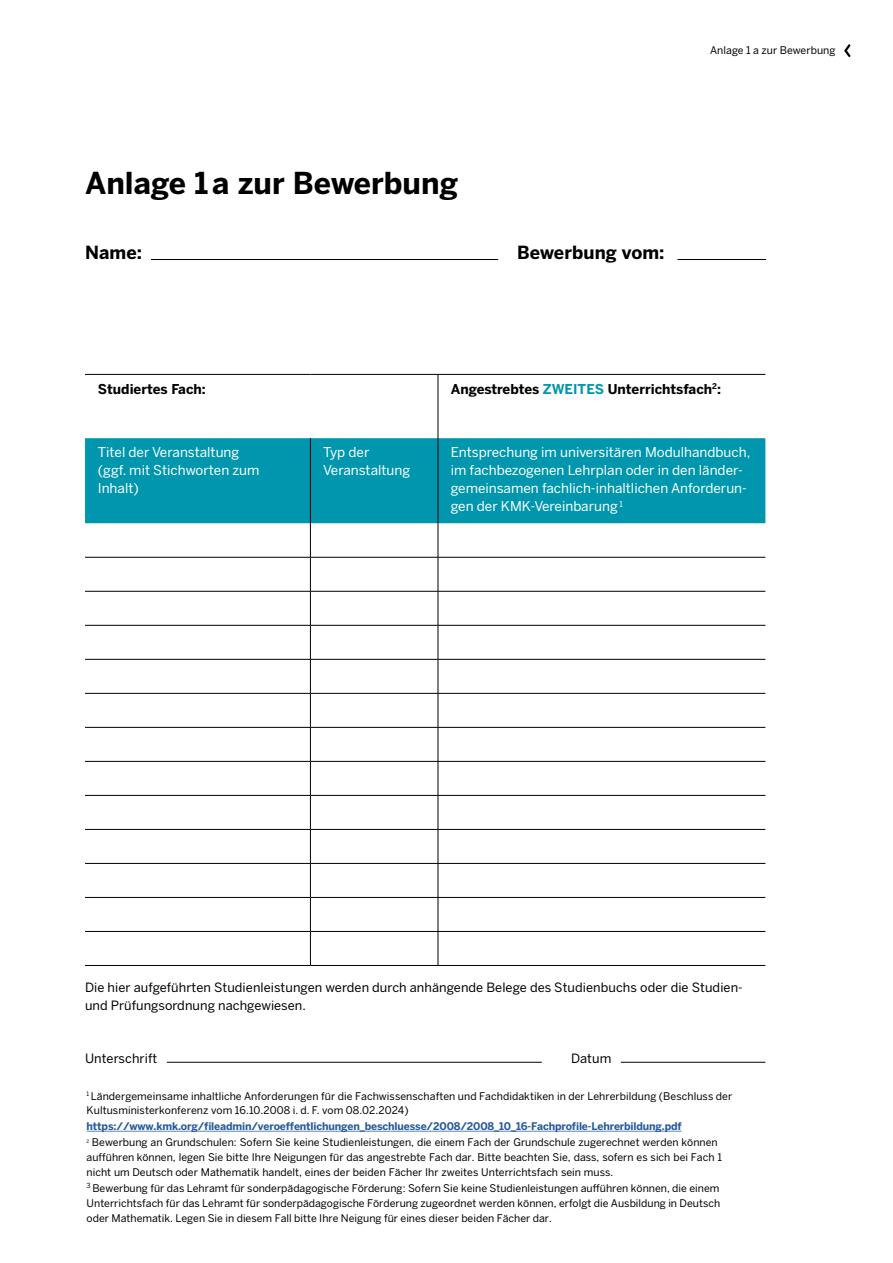
<style>
.page{position:relative;width:893px;height:1263px;background:#fff}
.page>*{position:absolute;margin:0;border:0;box-sizing:border-box;transform-origin:0 0}
.t1{font:700 30px "Benton Sans Pro";color:#000}
.t2{font:700 18px "Benton Sans Pro";letter-spacing:.005em;color:#000}
.t3{font:13.5px/18px "Benton Sans Pro";color:#fff}
.t4{font:700 13.5px "Benton Sans Pro";color:#000}
.t5{font:12.75px/18px "Benton Sans Pro";letter-spacing:.005em;color:#000}
.t6{font:10.5px/15.3px "Benton Sans Pro";color:#000}
.t7{font:700 10.5px "Benton Sans Pro";letter-spacing:-.015em;color:#275b9b}
.t8{font:4.5px "Benton Sans Pro";color:#000}
.s1{color:#0096ae}
</style>
<div class="page">
<hr style="left:87px;top:1131px;width:594px;height:1px;background:#275b9b">
<svg style="left:85px;top:375px;width:680px;height:590px"></svg>
<div style="left:85px;top:438px;width:680px;height:85px;background:#0096ae"></div>
<hr style="left:85px;top:374px;width:225px;height:1px;background:#000">
<hr style="left:310px;top:374px;width:128px;height:1px;background:#000">
<hr style="left:438px;top:374px;width:327px;height:1px;background:#000">
<hr style="left:438px;top:375px;width:1px;height:63px;background:#000">
<hr style="left:310px;top:438px;width:1px;height:85px;background:#000">
<hr style="left:438px;top:438px;width:1px;height:85px;background:#000">
<hr style="left:310px;top:523px;width:1px;height:34px;background:#000">
<hr style="left:438px;top:523px;width:1px;height:34px;background:#000">
<hr style="left:85px;top:557px;width:225px;height:1px;background:#000">
<hr style="left:310px;top:557px;width:128px;height:1px;background:#000">
<hr style="left:310px;top:557px;width:1px;height:34px;background:#000">
<hr style="left:438px;top:557px;width:327px;height:1px;background:#000">
<hr style="left:438px;top:557px;width:1px;height:34px;background:#000">
<hr style="left:85px;top:591px;width:225px;height:1px;background:#000">
<hr style="left:310px;top:591px;width:128px;height:1px;background:#000">
<hr style="left:310px;top:591px;width:1px;height:34px;background:#000">
<hr style="left:438px;top:591px;width:327px;height:1px;background:#000">
<hr style="left:438px;top:591px;width:1px;height:34px;background:#000">
<hr style="left:85px;top:625px;width:225px;height:1px;background:#000">
<hr style="left:310px;top:625px;width:128px;height:1px;background:#000">
<hr style="left:310px;top:625px;width:1px;height:34px;background:#000">
<hr style="left:438px;top:625px;width:327px;height:1px;background:#000">
<hr style="left:438px;top:625px;width:1px;height:34px;background:#000">
<hr style="left:85px;top:659px;width:225px;height:1px;background:#000">
<hr style="left:310px;top:659px;width:128px;height:1px;background:#000">
<hr style="left:310px;top:659px;width:1px;height:34px;background:#000">
<hr style="left:438px;top:659px;width:327px;height:1px;background:#000">
<hr style="left:438px;top:659px;width:1px;height:34px;background:#000">
<hr style="left:85px;top:693px;width:225px;height:1px;background:#000">
<hr style="left:310px;top:693px;width:128px;height:1px;background:#000">
<hr style="left:310px;top:693px;width:1px;height:34px;background:#000">
<hr style="left:438px;top:693px;width:327px;height:1px;background:#000">
<hr style="left:438px;top:693px;width:1px;height:34px;background:#000">
<hr style="left:85px;top:727px;width:225px;height:1px;background:#000">
<hr style="left:310px;top:727px;width:128px;height:1px;background:#000">
<hr style="left:310px;top:727px;width:1px;height:34px;background:#000">
<hr style="left:438px;top:727px;width:327px;height:1px;background:#000">
<hr style="left:438px;top:727px;width:1px;height:34px;background:#000">
<hr style="left:85px;top:761px;width:225px;height:1px;background:#000">
<hr style="left:310px;top:761px;width:128px;height:1px;background:#000">
<hr style="left:310px;top:761px;width:1px;height:34px;background:#000">
<hr style="left:438px;top:761px;width:327px;height:1px;background:#000">
<hr style="left:438px;top:761px;width:1px;height:34px;background:#000">
<hr style="left:85px;top:795px;width:225px;height:1px;background:#000">
<hr style="left:310px;top:795px;width:128px;height:1px;background:#000">
<hr style="left:310px;top:795px;width:1px;height:34px;background:#000">
<hr style="left:438px;top:795px;width:327px;height:1px;background:#000">
<hr style="left:438px;top:795px;width:1px;height:34px;background:#000">
<hr style="left:85px;top:829px;width:225px;height:1px;background:#000">
<hr style="left:310px;top:829px;width:128px;height:1px;background:#000">
<hr style="left:310px;top:830px;width:1px;height:33px;background:#000">
<hr style="left:438px;top:829px;width:327px;height:1px;background:#000">
<hr style="left:438px;top:830px;width:1px;height:33px;background:#000">
<hr style="left:85px;top:863px;width:225px;height:1px;background:#000">
<hr style="left:310px;top:863px;width:128px;height:1px;background:#000">
<hr style="left:310px;top:863px;width:1px;height:34px;background:#000">
<hr style="left:438px;top:863px;width:327px;height:1px;background:#000">
<hr style="left:438px;top:863px;width:1px;height:34px;background:#000">
<hr style="left:85px;top:897px;width:225px;height:1px;background:#000">
<hr style="left:310px;top:897px;width:128px;height:1px;background:#000">
<hr style="left:310px;top:898px;width:1px;height:33px;background:#000">
<hr style="left:438px;top:897px;width:327px;height:1px;background:#000">
<hr style="left:438px;top:898px;width:1px;height:33px;background:#000">
<hr style="left:85px;top:931px;width:225px;height:1px;background:#000">
<hr style="left:310px;top:931px;width:128px;height:1px;background:#000">
<hr style="left:310px;top:932px;width:1px;height:33px;background:#000">
<hr style="left:438px;top:931px;width:327px;height:1px;background:#000">
<hr style="left:438px;top:932px;width:1px;height:33px;background:#000">
<hr style="left:85px;top:965px;width:225px;height:1px;background:#000">
<hr style="left:310px;top:965px;width:128px;height:1px;background:#000">
<hr style="left:438px;top:965px;width:327px;height:1px;background:#000">
<hr style="left:167px;top:1062px;width:375px;height:1px;background:#000">
<hr style="left:621px;top:1062px;width:144px;height:1px;background:#000">
<hr style="left:151px;top:259px;width:347px;height:1px;background:#000">
<hr style="left:677px;top:259px;width:89px;height:1px;background:#000">
<svg style="left:844px;top:44px;width:7px;height:13px"></svg>
<h1 class="t1" style="left:85px;top:161px;width:375px">Anlage 1 a zur Bewerbung</h1>
<h2 class="t2" style="left:85px;top:239px;width:59px">Name:</h2>
<h2 class="t2" style="left:517px;top:239px;width:149px">Bewerbung vom:</h2>
<p class="t6" style="left:710px;top:42px;width:127px">Anlage 1 a zur Bewerbung</p>
<p class="t4" style="left:98px;top:379px;width:110px">Studiertes Fach:</p>
<p class="t4" style="left:451px;top:379px;width:272px">Angestrebtes <span class="s1">ZWEITES</span> Unterrichtsfach<sup>2</sup>:</p>
<p class="t3" style="left:98px;top:443px;width:163px">Titel der Veranstaltung (ggf. mit Stichworten zum<br>Inhalt)</p>
<p class="t3" style="left:323px;top:443px;width:89px">Typ der<br>Veranstaltung</p>
<p class="t3" style="left:451px;top:443px;width:301px">Entsprechung im universitären Modulhandbuch, im fachbezogenen Lehrplan oder in den länder&shy;gemeinsamen fachlich-inhaltlichen Anforderun&shy;gen der KMK-Vereinbarung <sup>1</sup></p>
<p class="t5" style="left:85px;top:978px;width:659px">Die hier aufgeführten Studienleistungen werden durch anhängende Belege des Studienbuchs oder die Studien&shy;und Prüfungsordnung nachgewiesen.</p>
<p class="t5" style="left:85px;top:1048px;width:74px">Unterschrift</p>
<p class="t5" style="left:571px;top:1048px;width:42px">Datum</p>
<p class="t6" style="left:87px;top:1088px;width:647px;line-height:14.7px"><sup>1</sup> Ländergemeinsame inhaltliche Anforderungen für die Fachwissenschaften und Fachdidaktiken in der Lehrerbildung (Beschluss der<br>Kultusministerkonferenz vom 16.10.2008 i. d. F. vom 08.02.2024)</p>
<p class="t7" style="left:87px;top:1118px;width:597px">https://www.kmk.org/fileadmin/veroeffentlichungen_beschluesse/2008/2008_10_16-Fachprofile-Lehrerbildung.pdf</p>
<p class="t8" style="left:87px;top:1138px;width:4px">2</p>
<p class="t6" style="left:87px;top:1134px;width:637px;text-indent:5px">Bewerbung an Grundschulen: Sofern Sie keine Studienleistungen, die einem Fach der Grundschule zugerechnet werden können aufführen können, legen Sie bitte Ihre Neigungen für das angestrebte Fach dar. Bitte beachten Sie, dass, sofern es sich bei Fach 1 nicht um Deutsch oder Mathematik handelt, eines der beiden Fächer Ihr zweites Unterrichtsfach sein muss.<br><sup>3</sup> Bewerbung für das Lehramt für sonderpädagogische Förderung: Sofern Sie keine Studienleistungen aufführen können, die einem Unterrichtsfach für das Lehramt für sonderpädagogische Förderung zugeordnet werden können, erfolgt die Ausbildung in Deutsch oder Mathematik. Legen Sie in diesem Fall bitte Ihre Neigung für eines dieser beiden Fächer dar.</p>
</div>
